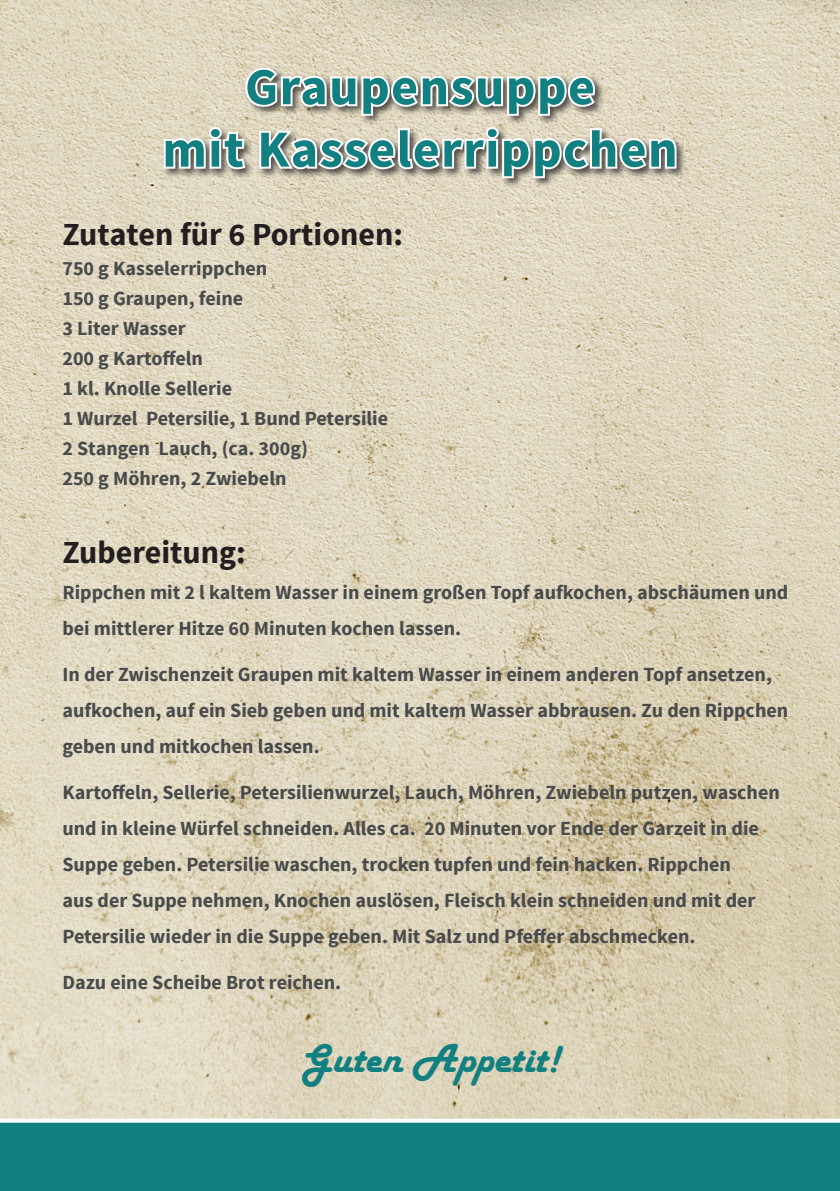
<style>
.page{position:relative;width:840px;height:1191px;background:#fff}
.page>*{position:absolute;margin:0;border:0;box-sizing:border-box;transform-origin:0 0}
.t1{font:700 52px "Source Sans Pro";letter-spacing:.025em;color:#128081}
.t2{font:42px "Harlow Solid";color:#128081}
.t3{font:700 32px "Source Sans Pro";color:#231f20}
.t4{font:700 20px/36px "Source Sans Pro";color:#494a4b}
</style>
<div class="page">
<img style="left:0;top:0;width:839px;height:1118px">
<div style="left:0;top:1118px;width:839px;height:73px;background:#128081"></div>
<div style="left:162px;top:66px;width:523px;height:122px;background:#231f20;opacity:.75"></div>
<svg style="left:242px;top:65px;width:355px;height:53px"></svg>
<svg style="left:161px;top:124px;width:86px;height:48px"></svg>
<svg style="left:257px;top:124px;width:421px;height:56px"></svg>
<p class="t1" style="left:245px;top:54px;width:351px">Graupensuppe</p>
<p class="t1" style="left:162px;top:116px;width:516px">mit Kasselerrippchen</p>
<p class="t3" style="left:62px;top:214px;width:342px">Zutaten für 6 Portionen:</p>
<p class="t4" style="left:62px;top:251px;width:206px">750 g Kasselerrippchen</p>
<p class="t4" style="left:62px;top:281px;width:182px">150 g Graupen, feine</p>
<p class="t4" style="left:62px;top:311px;width:125px">3 Liter Wasser</p>
<p class="t4" style="left:62px;top:341px;width:142px">200 g Kartoffeln</p>
<p class="t4" style="left:62px;top:371px;width:171px">1 kl. Knolle Sellerie</p>
<p class="t4" style="left:62px;top:401px;width:327px">1 Wurzel Petersilie, 1 Bund Petersilie</p>
<p class="t4" style="left:62px;top:431px;width:247px">2 Stangen Lauch, (ca. 300g)</p>
<p class="t4" style="left:62px;top:461px;width:225px">250 g Möhren, 2 Zwiebeln</p>
<p class="t3" style="left:62px;top:532px;width:185px">Zubereitung:</p>
<p class="t4" style="left:62px;top:575px;width:727px">Rippchen mit 2 l kaltem Wasser in einem großen Topf aufkochen, abschäumen und bei mittlerer Hitze 60 Minuten kochen lassen.</p>
<p class="t4" style="left:62px;top:657px;width:727px">In der Zwischenzeit Graupen mit kaltem Wasser in einem anderen Topf ansetzen, aufkochen, auf ein Sieb geben und mit kaltem Wasser abbrausen. Zu den Rippchen geben und mitkochen lassen.</p>
<p class="t4" style="left:62px;top:775px;width:718px">Kartoffeln, Sellerie, Petersilienwurzel, Lauch, Möhren, Zwiebeln putzen, waschen und in kleine Würfel schneiden. Alles ca. 20 Minuten vor Ende der Garzeit in die Suppe geben. Petersilie waschen, trocken tupfen und fein hacken. Rippchen<br>aus der Suppe nehmen, Knochen auslösen, Fleisch klein schneiden und mit der Petersilie wieder in die Suppe geben. Mit Salz und Pfeffer abschmecken.</p>
<p class="t4" style="left:62px;top:965px;width:280px">Dazu eine Scheibe Brot reichen.</p>
<p class="t2" style="left:300px;top:1034px;width:260px">Guten Appetit!</p>
</div>
